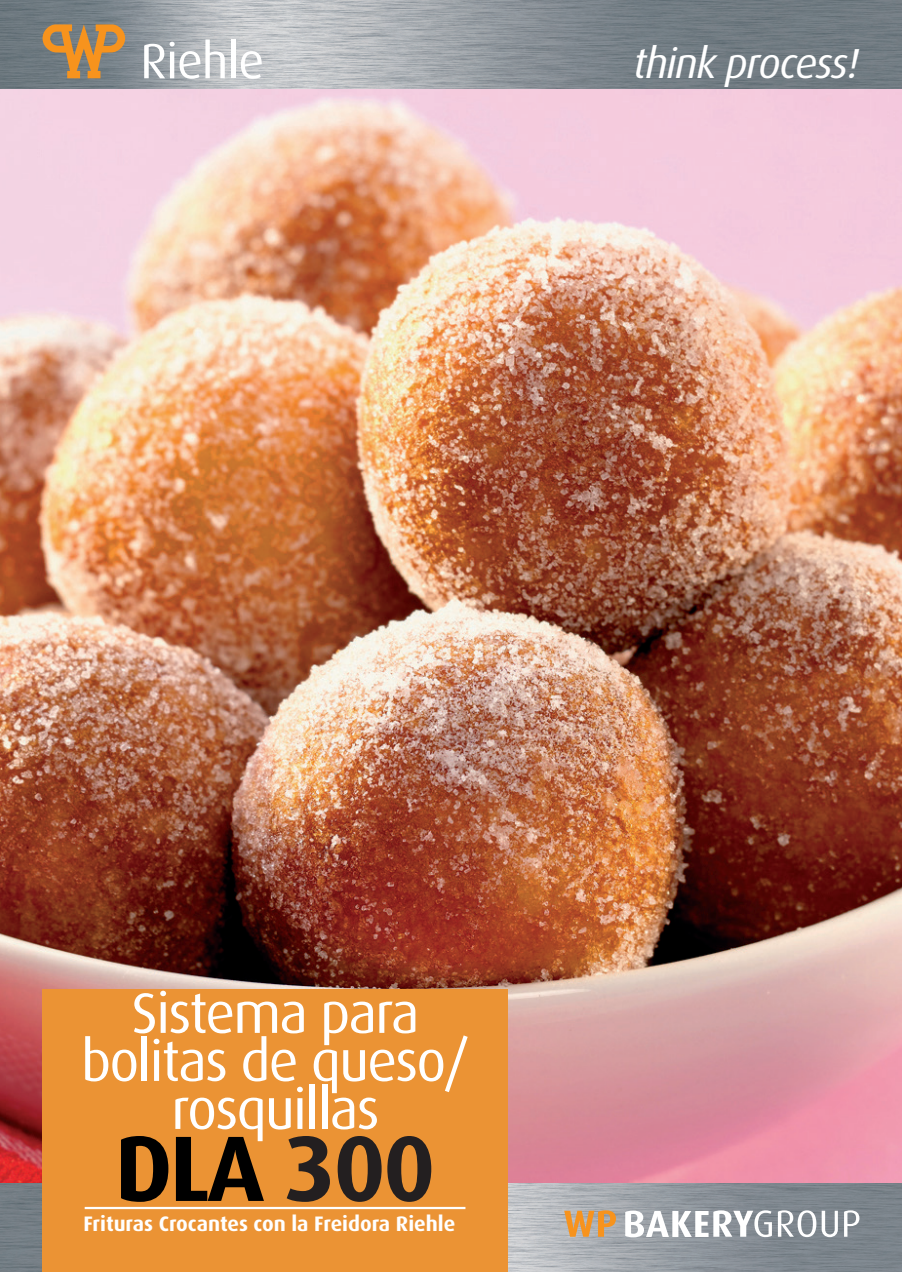
<style>
.page{position:relative;width:902px;height:1272px;background:#fff}
.page>*{position:absolute;margin:0;border:0;box-sizing:border-box;transform-origin:0 0}
.t1{font:700 93px "Dax Pro";letter-spacing:-.03em;color:#000}
.t2{font:57px/48px "Dax Pro";letter-spacing:-.03em;color:#fff;text-align:center}
.t3{font:italic 42px "Dax Pro";letter-spacing:-.03em;color:#fff}
.t4{font:700 21px "Dax Pro";color:#fff}
.s1{color:#231f20}
</style>
<div class="page">
<img style="left:1px;top:0;width:900px;height:1271px">
<svg style="left:43px;top:24px;width:82px;height:54px;background:#ad8756"></svg>
<svg style="left:144px;top:39px;width:81px;height:39px"></svg>
<hr style="left:231px;top:39px;width:4px;height:39px;background:#fff">
<svg style="left:241px;top:51px;width:21px;height:27px"></svg>
<svg style="left:564px;top:1210px;width:52px;height:26px"></svg>
<svg style="left:625px;top:1210px;width:146px;height:27px"></svg>
<svg style="left:777px;top:1210px;width:60px;height:27px"></svg>
<svg style="left:844px;top:1210px;width:15px;height:26px"></svg>
<img style="left:1px;top:89px;width:900px;height:1093px">
<div style="left:42px;top:989px;width:466px;height:282px;background:#eb9334"></div>
<hr style="left:85px;top:1206px;width:380px;height:3px;background:#fff">
<h3 class="t3" style="left:633px;top:37px;width:228px">think process!</h3>
<h2 class="t2" style="left:81px;top:987px;width:390px">Sistema para bolitas de queso/ rosquillas</h2>
<h1 class="t1" style="left:115px;top:1108px;width:322px">DLA <span class="s1">300</span></h1>
<p class="t4" style="left:83px;top:1210px;width:373px">Frituras Crocantes con la Freidora Riehle</p>
</div>
